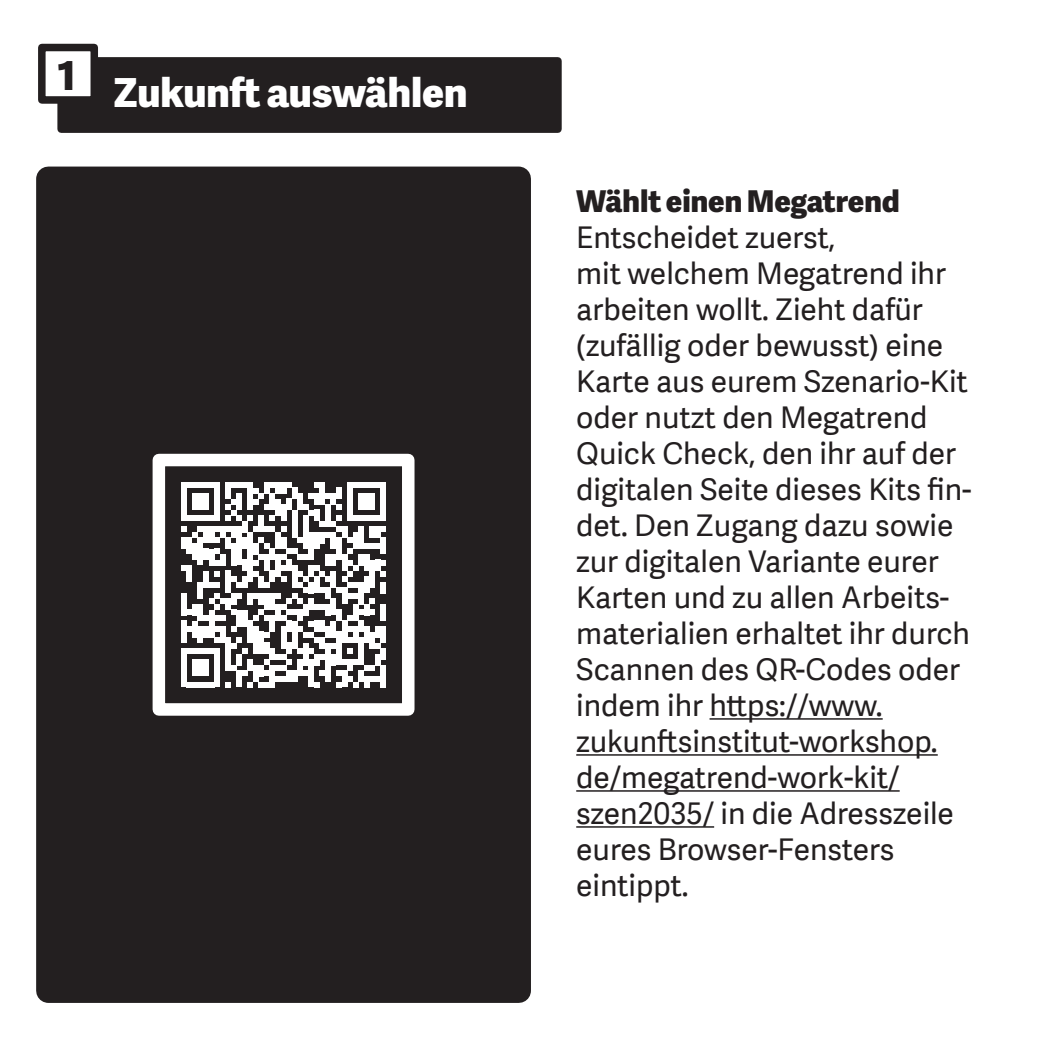
<style>
.page{position:relative;width:1049px;height:1049px;background:#fff}
.page>*{position:absolute;margin:0;border:0;box-sizing:border-box;transform-origin:0 0}
.Titel__ExtraBold{font:800 40px "Adelle Sans W04";color:#fff}
.Titel__ExtraBold-2{font:800 40px "Adelle Sans W04";color:#231f20}
.t1{font:30px/36px "Adelle Sans W04";color:#231f20}
.t2{font:800 30px "Adelle Sans W04";color:#231f20}
</style>
<div class="page">
<div style="left:61px;top:61px;width:497px;height:68px;background:#231f20"></div>
<div style="left:57px;top:57px;width:505px;height:76px;border:8px solid #231f20"></div>
<hr style="left:709px;top:718px;width:174px;height:2px;background:#231f20">
<hr style="left:576px;top:754px;width:362px;height:2px;background:#231f20">
<hr style="left:576px;top:790px;width:324px;height:2px;background:#231f20">
<hr style="left:576px;top:826px;width:138px;height:2px;background:#231f20">
<div style="left:42px;top:48px;width:52px;height:52px;background:#fff"></div>
<div style="left:38px;top:44px;width:60px;height:60px;border:8px solid #231f20"></div>
<div style="left:48px;top:179px;width:471px;height:812px;background:#231f20"></div>
<div style="left:36px;top:167px;width:495px;height:836px;border:24px solid #231f20"></div>
<svg style="left:181px;top:482px;width:205px;height:205px"></svg>
<div style="left:380px;top:582px;width:6px;height:11px;background:#fff"></div>
<div style="left:380px;top:604px;width:6px;height:17px;background:#fff"></div>
<div style="left:380px;top:626px;width:6px;height:17px;background:#fff"></div>
<div style="left:380px;top:648px;width:6px;height:11px;background:#fff"></div>
<div style="left:380px;top:665px;width:6px;height:22px;background:#fff"></div>
<div style="left:153px;top:454px;width:261px;height:262px;border:12px solid #fff"></div>
<p class="Titel__ExtraBold-2" style="left:57px;top:46px;width:20px">1</p>
<p class="Titel__ExtraBold" style="left:114px;top:63px;width:355px">Zukunft auswählen</p>
<p class="t2" style="left:576px;top:179px;width:325px">Wählt einen Megatrend</p>
<p class="t1" style="left:576px;top:218px;width:397px">Entscheidet zuerst,<br>mit welchem Megatrend ihr arbeiten wollt. Zieht dafür (zufällig oder bewusst) eine<br>Karte aus eurem Szenario-Kit oder nutzt den Megatrend<br>Quick Check, den ihr auf der digitalen Seite dieses Kits fin&shy;det. Den Zugang dazu sowie zur digitalen Variante eurer<br>Karten und zu allen Arbeits&shy;materialien erhaltet ihr durch<br>Scannen des QR-Codes oder indem ihr https://www. zukunftsinstitut-workshop. de/megatrend-work-kit/ szen2035/ in die Adresszeile eures Browser-Fensters eintippt.</p>
</div>
